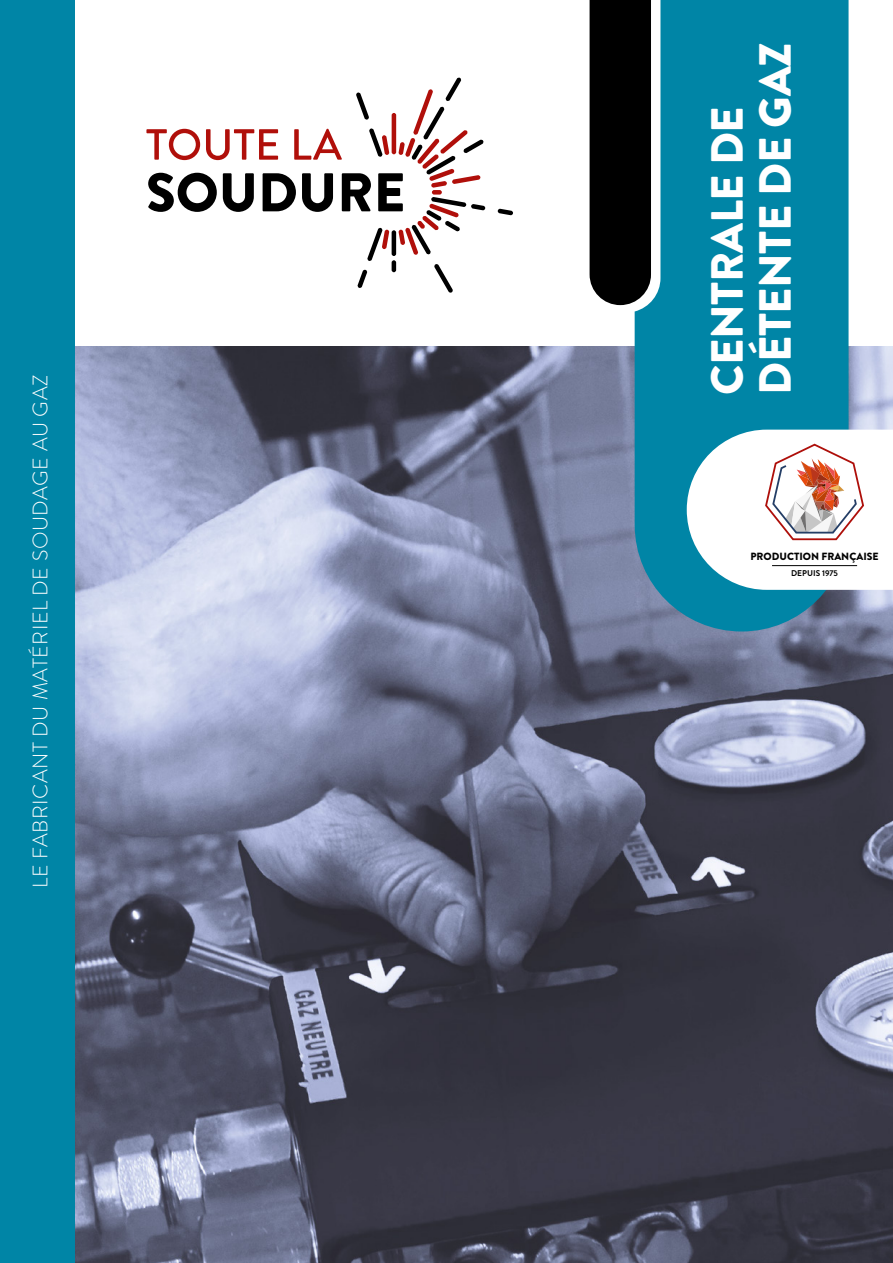
<style>
.page{position:relative;width:893px;height:1263px;background:#fff}
.page>*{position:absolute;margin:0;border:0;box-sizing:border-box;transform-origin:0 0}
.t1{font:900 45px/48px "Brandon Grotesque";letter-spacing:-.01em;color:#fff}
.t2{font:300 21px "Brandon Grotesque";letter-spacing:.025em;color:#fff}
.t3{font:900 10.5px "Brandon Grotesque";color:#000}
.t4{font:700 8.4px "Brandon Grotesque";color:#000}
</style>
<div class="page">
<img style="left:74px;top:347px;width:819px;height:916px">
<svg style="left:635px;top:0;width:213px;height:631px;background:#0b88a7"></svg>
<div style="left:590px;top:0;width:61px;height:305px;background:#000"></div>
<div style="left:0;top:0;width:74px;height:1263px;background:#0085a6"></div>
<svg style="left:687px;top:430px;width:206px;height:160px"></svg>
<svg style="left:498px;top:209px;width:15px;height:6px"></svg>
<svg style="left:146px;top:78px;width:339px;height:215px"></svg>
<p class="t2" style="left:26px;top:888px;width:515px;rotate:-90deg">LE FABRICANT DU MATÉRIEL DE SOUDAGE AU GAZ</p>
<h1 class="t1" style="left:704px;top:395px;width:354px;rotate:-90deg">CENTRALE DE<br>DÉTENTE DE GAZ</h1>
<p class="t3" style="left:750px;top:549px;width:130px">PRODUCTION FRANÇAISE</p>
<p class="t4" style="left:791px;top:567px;width:48px">DEPUIS 1975</p>
</div>
